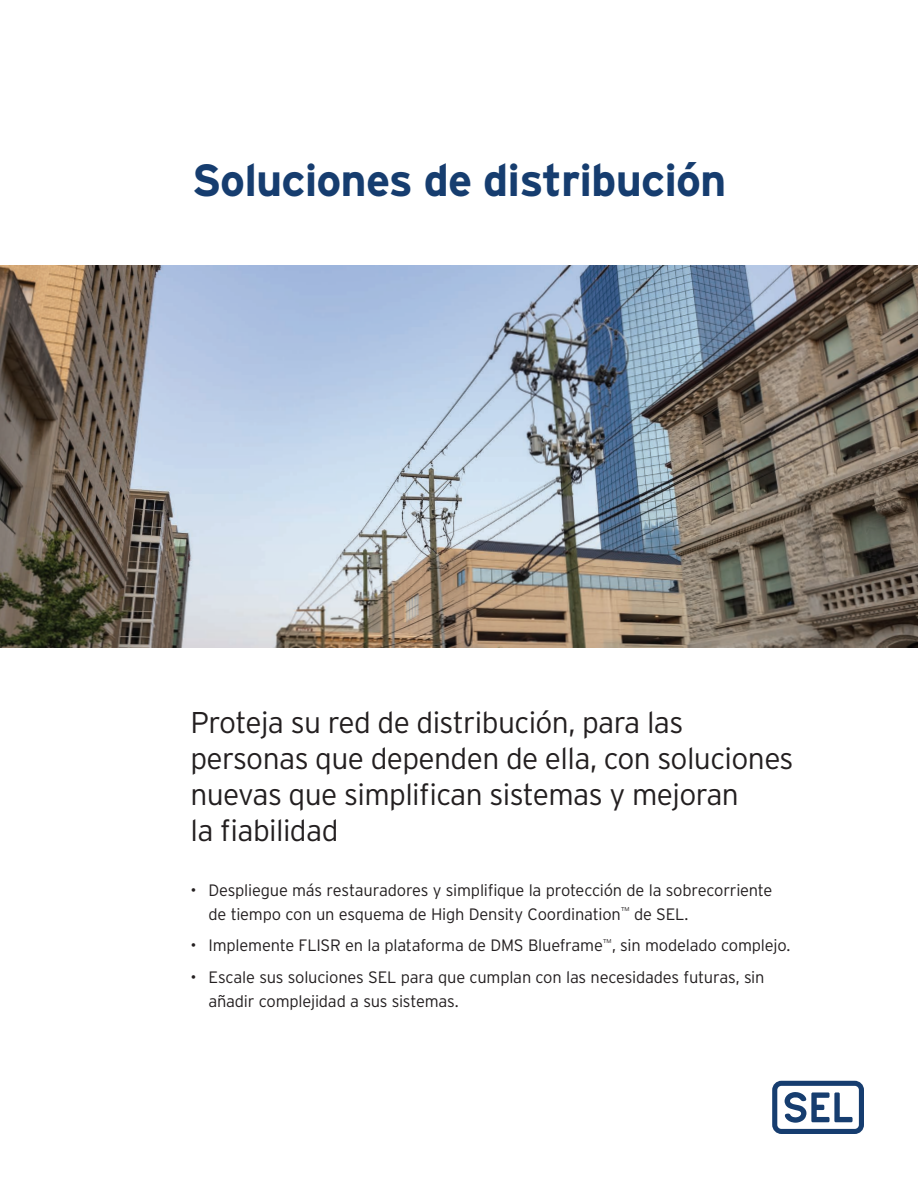
<style>
.page{position:relative;width:918px;height:1188px;background:#fff}
.page>*{position:absolute;margin:0;border:0;box-sizing:border-box;transform-origin:0 0}
.t1{font:700 45px "Interstate Poly";letter-spacing:-.02em;color:#163d6f}
.t2{font:300 30px/36px "Interstate Poly";letter-spacing:-.02em;color:#231f20}
.t3{font:300 16.5px/24px "Interstate Poly";letter-spacing:-.015em;color:#231f20}
</style>
<div class="page">
<svg style="left:772px;top:1081px;width:92px;height:53px"></svg>
<img style="left:0;top:266px;width:918px;height:382px">
<h1 class="t1" style="left:192px;top:147px;width:536px">Soluciones de distribución</h1>
<h2 class="t2" style="left:190px;top:703px;width:605px">Proteja su red de distribución, para las personas que dependen de ella, con soluciones nuevas que simplifican sistemas y mejoran<br>la fiabilidad</h2>
<p class="t3" style="left:208px;top:877px;width:566px;text-indent:-18px">• Despliegue más restauradores y simplifique la protección de la sobrecorriente de tiempo con un esquema de High Density Coordination<sup>™</sup> de SEL.</p>
<p class="t3" style="left:190px;top:933px;width:601px">• Implemente FLISR en la plataforma de DMS Blueframe<sup>™</sup>, sin modelado complejo.</p>
<p class="t3" style="left:208px;top:964px;width:558px;text-indent:-18px">• Escale sus soluciones SEL para que cumplan con las necesidades futuras, sin añadir complejidad a sus sistemas.</p>
</div>
